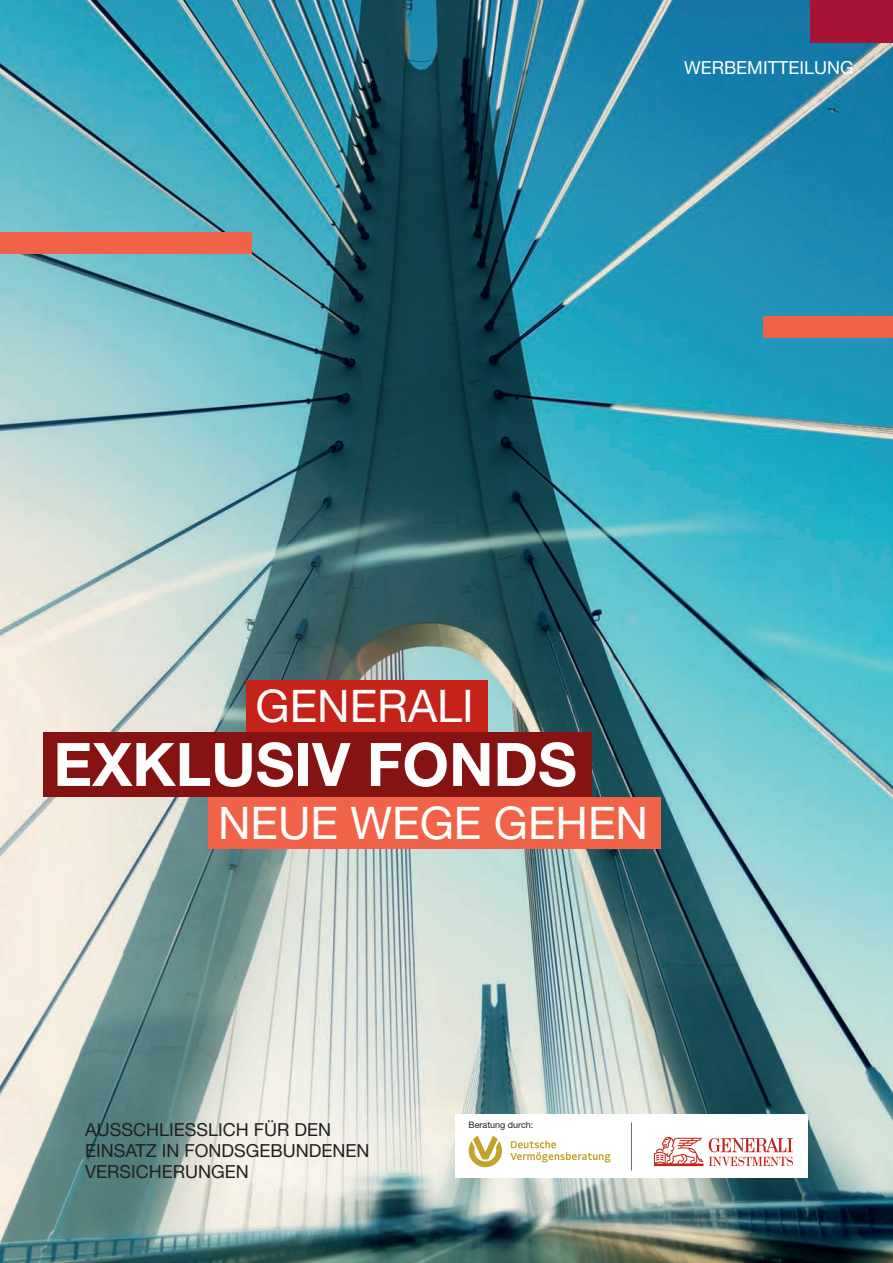
<style>
.page{position:relative;width:893px;height:1263px;background:#fff}
.page>*{position:absolute;margin:0;border:0;box-sizing:border-box;transform-origin:0 0}
.t1{font:700 60px "Helvetica Neue LT Std";color:#fff}
.t2{font:45px "Helvetica Neue LT Std";color:#fff}
.t3{font:18px/21px "Helvetica Neue LT Std";color:#231f20}
.t4{font:18px "Helvetica Neue LT Std";color:#fff}
.t5{font:9px "Helvetica Neue LT Std";color:#231f20}
</style>
<div class="page">
<img style="left:0;top:0;width:893px;height:1263px">
<div style="left:0;top:233px;width:252px;height:21px;background:#f16349"></div>
<div style="left:763px;top:317px;width:130px;height:21px;background:#f16349"></div>
<div style="left:810px;top:0;width:83px;height:42px;background:#a81437"></div>
<div style="left:246px;top:680px;width:241px;height:52px;background:#c5221a"></div>
<div style="left:209px;top:797px;width:452px;height:51px;background:#f16349"></div>
<div style="left:44px;top:732px;width:548px;height:65px;background:#851312"></div>
<div style="left:455px;top:1115px;width:353px;height:63px;background:#fff"></div>
<svg style="left:469px;top:1136px;width:33px;height:31px"></svg>
<svg style="left:510px;top:1140px;width:100px;height:22px"></svg>
<svg style="left:654px;top:1137px;width:49px;height:29px"></svg>
<svg style="left:709px;top:1138px;width:84px;height:28px"></svg>
<hr style="left:631px;top:1122px;width:1px;height:48px;background:#6c6d70">
<p class="t4" style="left:684px;top:57px;width:171px">WERBEMITTEILUNG</p>
<h2 class="t2" style="left:256px;top:679px;width:220px">GENERALI</h2>
<h1 class="t1" style="left:53px;top:727px;width:525px">EXKLUSIV FONDS</h1>
<h2 class="t2" style="left:218px;top:796px;width:431px">NEUE WEGE GEHEN</h2>
<p class="t3" style="left:85px;top:1118px;width:286px">AUSSCHLIESSLICH FÜR DEN<br>EINSATZ IN FONDSGEBUNDENEN<br>VERSICHERUNGEN</p>
<p class="t5" style="left:469px;top:1120px;width:66px">Beratung durch:</p>
</div>
